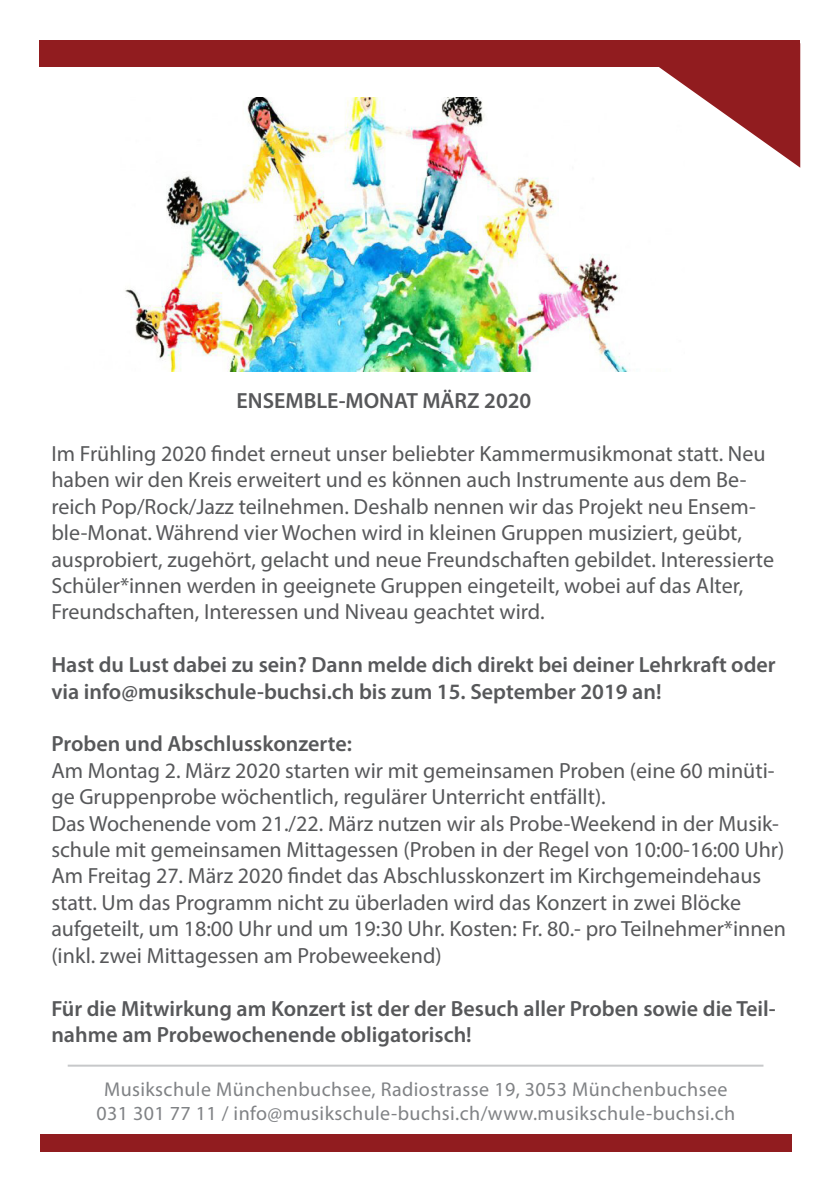
<style>
.page{position:relative;width:840px;height:1191px;background:#fff}
.page>*{position:absolute;margin:0;border:0;box-sizing:border-box;transform-origin:0 0}
.t1{font:22px/26.4px "Myriad Pro";color:#57585a}
.t2{font:600 22px/26.4px "Myriad Pro";color:#57585a}
.t3{font:20px/24px "Myriad Pro";letter-spacing:.02em;color:#808285;text-align:center}
</style>
<div class="page">
<svg style="left:659px;top:67px;width:140px;height:100px"></svg>
<div style="left:40px;top:40px;width:759px;height:27px;background:#911c1f"></div>
<div style="left:40px;top:1134px;width:751px;height:17px;background:#911c1f"></div>
<hr style="left:68px;top:1064px;width:695px;height:2px;background:#c7c8ca">
<img style="left:125px;top:97px;width:559px;height:275px">
<p class="t2" style="left:236px;top:387px;width:296px">ENSEMBLE-MONAT MÄRZ 2020</p>
<p class="t1" style="left:51px;top:440px;width:723px">Im Frühling 2020 findet erneut unser beliebter Kammermusikmonat statt. Neu haben wir den Kreis erweitert und es können auch Instrumente aus dem Be&shy;reich Pop/Rock/Jazz teilnehmen. Deshalb nennen wir das Projekt neu Ensem&shy;ble-Monat. Während vier Wochen wird in kleinen Gruppen musiziert, geübt, ausprobiert, zugehört, gelacht und neue Freundschaften gebildet. Interessierte Schüler*innen werden in geeignete Gruppen eingeteilt, wobei auf das Alter, Freundschaften, Interessen und Niveau geachtet wird.</p>
<p class="t2" style="left:51px;top:651px;width:725px">Hast du Lust dabei zu sein? Dann melde dich direkt bei deiner Lehrkraft oder via info@musikschule-buchsi.ch bis zum 15. September 2019 an!</p>
<p class="t2" style="left:51px;top:730px;width:302px">Proben und Abschlusskonzerte:</p>
<p class="t1" style="left:51px;top:757px;width:735px">Am Montag 2. März 2020 starten wir mit gemeinsamen Proben (eine 60 minüti&shy;ge Gruppenprobe wöchentlich, regulärer Unterricht entfällt).<br>Das Wochenende vom 21./22. März nutzen wir als Probe-Weekend in der Musik&shy;schule mit gemeinsamen Mittagessen (Proben in der Regel von 10:00-16:00 Uhr)<br>Am Freitag 27. März 2020 findet das Abschlusskonzert im Kirchgemeindehaus statt. Um das Programm nicht zu überladen wird das Konzert in zwei Blöcke aufgeteilt, um 18:00 Uhr und um 19:30 Uhr. Kosten: Fr. 80.- pro Teilnehmer*innen (inkl. zwei Mittagessen am Probeweekend)</p>
<p class="t2" style="left:51px;top:994px;width:725px">Für die Mitwirkung am Konzert ist der der Besuch aller Proben sowie die Teil&shy;nahme am Probewochenende obligatorisch!</p>
<p class="t3" style="left:96px;top:1076px;width:640px">Musikschule Münchenbuchsee, Radiostrasse 19, 3053 Münchenbuchsee<br>031 301 77 11 / info@musikschule-buchsi.ch/www.musikschule-buchsi.ch</p>
</div>
